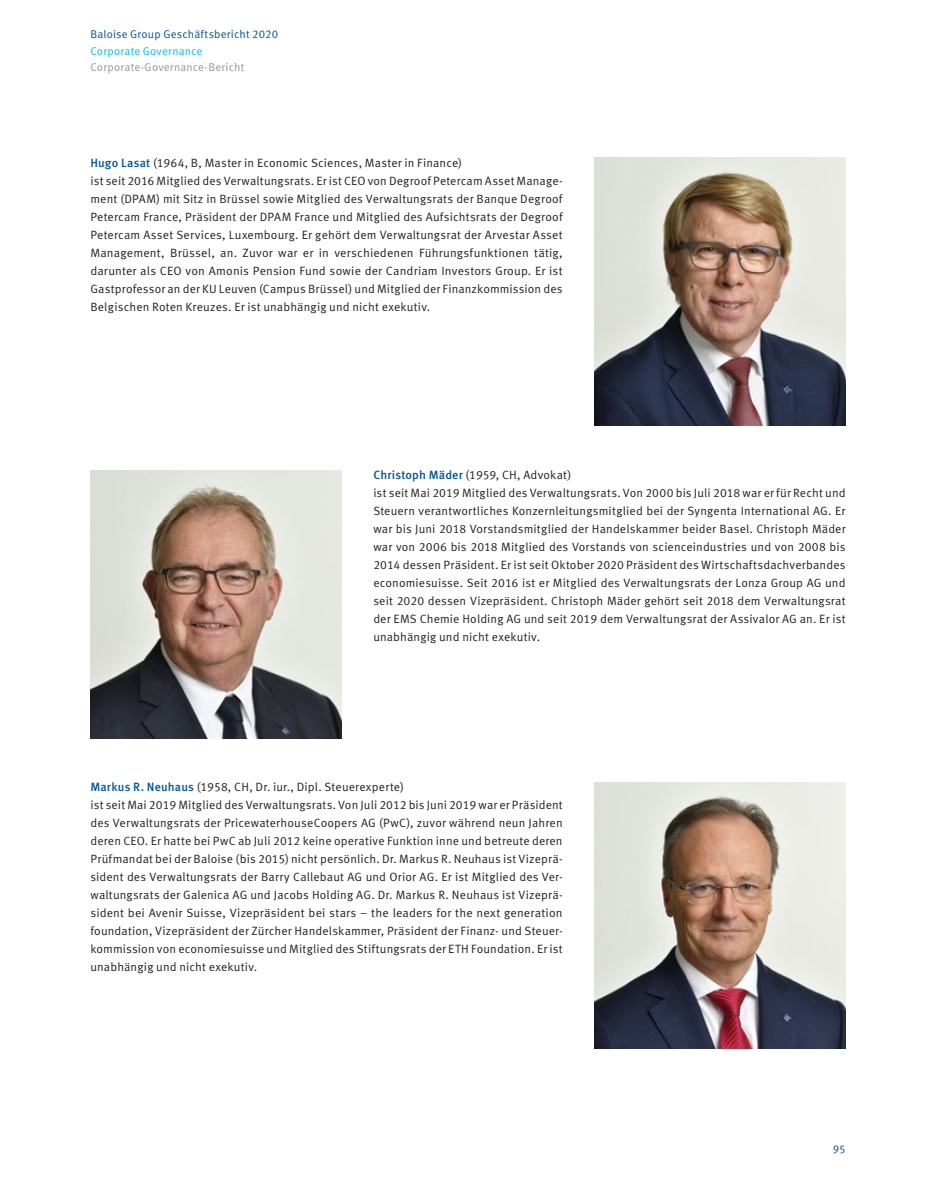
<style>
.page{position:relative;width:936px;height:1191px;background:#fff}
.page>*{position:absolute;margin:0;border:0;box-sizing:border-box;transform-origin:0 0}
.t1{font:12px/18px "Meta OT";letter-spacing:.01em;color:#231f20}
.t2{font:11.25px "Meta OT";letter-spacing:.015em;color:#01529a}
.t3{font:11.25px "Meta OT";letter-spacing:.015em;color:#939598}
.t4{font:11.25px "Meta OT";letter-spacing:.015em;color:#01bdf2}
.s1{font-weight:500;color:#01529a}
</style>
<div class="page">
<img style="left:90px;top:470px;width:251px;height:268px">
<img style="left:594px;top:782px;width:251px;height:266px">
<img style="left:594px;top:158px;width:251px;height:268px">
<p class="t2" style="left:90px;top:28px;width:189px">Baloise Group Geschäftsbericht 2020</p>
<p class="t4" style="left:90px;top:44px;width:113px">Corporate Governance</p>
<p class="t3" style="left:90px;top:61px;width:155px">Corporate-Governance-Bericht</p>
<p class="t1" style="left:90px;top:154px;width:473px"><span class="s1">Hugo Lasat</span> (1964, B, Master in Economic Sciences, Master in Finance)<br>ist seit 2016 Mitglied des Verwaltungsrats. Er ist CEO von Degroof Petercam Asset Manage&shy;ment (DPAM) mit Sitz in Brüssel sowie Mitglied des Verwaltungsrats der Banque Degroof Petercam France, Präsident der DPAM France und Mitglied des Aufsichtsrats der Degroof Petercam Asset Services, Luxembourg. Er gehört dem Verwaltungsrat der Arvestar Asset Management, Brüssel, an. Zuvor war er in verschiedenen Führungsfunktionen tätig, darunter als CEO von Amonis Pension Fund sowie der Candriam Investors Group. Er ist Gastprofessor an der KU Leuven (Campus Brüssel) und Mitglied der Finanzkommission des Belgischen Roten Kreuzes. Er ist unabhängig und nicht exekutiv.</p>
<p class="t1" style="left:373px;top:466px;width:474px"><span class="s1">Christoph Mäder</span> (1959, CH, Advokat)<br>ist seit Mai 2019 Mitglied des Verwaltungsrats. Von 2000 bis Juli 2018 war er für Recht und Steuern verantwortliches Konzernleitungsmitglied bei der Syngenta International AG. Er war bis Juni 2018 Vorstandsmitglied der Handelskammer beider Basel. Christoph Mäder war von 2006 bis 2018 Mitglied des Vorstands von scienceindustries und von 2008 bis 2014 dessen Präsident. Er ist seit Oktober 2020 Präsident des Wirtschaftsdachverbandes economiesuisse. Seit 2016 ist er Mitglied des Verwaltungsrats der Lonza Group AG und seit 2020 dessen Vizepräsident. Christoph Mäder gehört seit 2018 dem Verwaltungsrat der EMS Chemie Holding AG und seit 2019 dem Verwaltungsrat der Assivalor AG an. Er ist unabhängig und nicht exekutiv.</p>
<p class="t1" style="left:90px;top:778px;width:474px"><span class="s1">Markus R. Neuhaus</span> (1958, CH, Dr. iur., Dipl. Steuerexperte)<br>ist seit Mai 2019 Mitglied des Verwaltungsrats. Von Juli 2012 bis Juni 2019 war er Präsident des Verwaltungsrats der PricewaterhouseCoopers AG (PwC), zuvor während neun Jahren deren CEO. Er hatte bei PwC ab Juli 2012 keine operative Funktion inne und betreute deren Prüfmandat bei der Baloise (bis 2015) nicht persönlich. Dr. Markus R. Neuhaus ist Vizeprä&shy;sident des Verwaltungsrats der Barry Callebaut AG und Orior AG. Er ist Mitglied des Ver&shy;waltungsrats der Galenica AG und Jacobs Holding AG. Dr. Markus R. Neuhaus ist Vizeprä&shy;sident bei Avenir Suisse, Vizepräsident bei stars – the leaders for the next generation foundation, Vizepräsident der Zürcher Handelskammer, Präsident der Finanz- und Steuer&shy;kommission von economiesuisse und Mitglied des Stiftungsrats der ETH Foundation. Er ist unabhängig und nicht exekutiv.</p>
<p class="t2" style="left:832px;top:1142px;width:14px">95</p>
</div>
